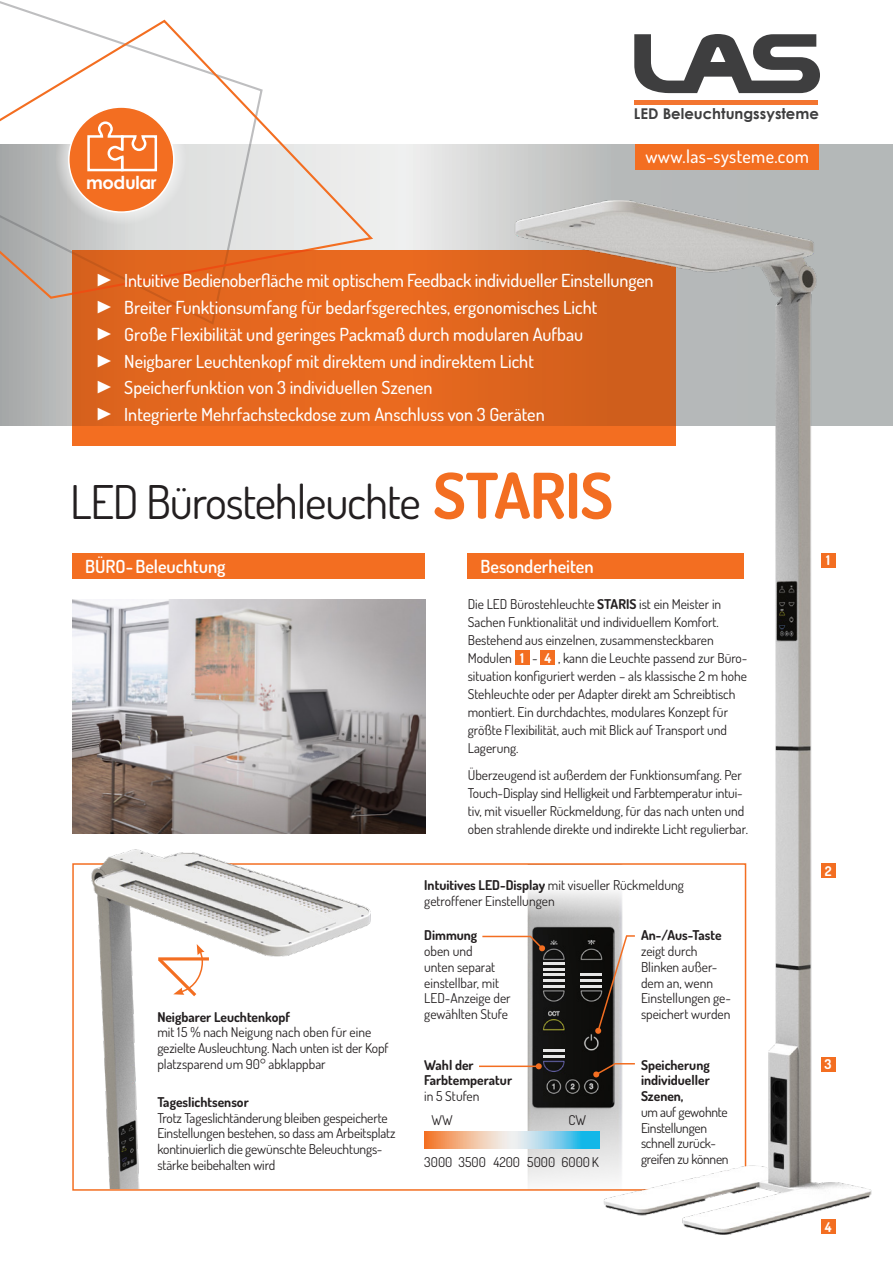
<style>
.page{position:relative;width:893px;height:1263px;background:#fff}
.page>*{position:absolute;margin:0;border:0;box-sizing:border-box;transform-origin:0 0}
.t1{font:46.5px "Dosis";letter-spacing:-.025em;color:#231f20}
.t2{font:500 18px "Dosis";color:#fff}
.t3{font:600 18px "Dosis";color:#fff}
.t4{font:500 18px "Dosis";letter-spacing:.02em;color:#fff}
.t5{font:700 17.85px "Century Gothic Pro";letter-spacing:-.02em;color:#fff}
.t6{font:700 14.85px "Century Gothic";color:#3e3e3f}
.Kastentext{font:13.5px/15.8px "Dosis";color:#231f20}
.Kastentext-2{font:700 13.5px/15.8px "Dosis";color:#231f20}
.Kastentext-3{font:13.5px/15.8px "Dosis";letter-spacing:-.02em;color:#231f20}
.t7{font:700 13.5px "Dosis";color:#fff}
.s1{font-family:"Minion Pro";font-weight:400;font-size:27px}
.s2{font-weight:700;font-size:63px;color:#f36e21}
.s3{font-weight:700}
</style>
<div class="page">
<svg style="left:0;top:145px;width:893px;height:280px;background:#c6c8c8"></svg>
<svg style="left:0;top:1px;width:72px;height:325px"></svg>
<svg style="left:0;top:18px;width:375px;height:282px"></svg>
<svg style="left:55px;top:94px;width:132px;height:131px"></svg>
<div style="left:69px;top:107px;width:105px;height:105px;background:#f36e21;border-radius:50%"></div>
<div style="left:68px;top:106px;width:107px;height:107px;border:2px solid #fff;border-radius:50%"></div>
<svg style="left:86px;top:120px;width:72px;height:52px"></svg>
<div style="left:635px;top:145px;width:184px;height:25px;background:#f36e21"></div>
<div style="left:72px;top:553px;width:353px;height:25px;background:#f36e21"></div>
<div style="left:468px;top:553px;width:276px;height:25px;background:#f36e21"></div>
<hr style="left:634px;top:100px;width:184px;height:4px;background:#f37530">
<svg style="left:634px;top:34px;width:186px;height:59px"></svg>
<img style="left:72px;top:600px;width:353px;height:233px">
<svg style="left:72px;top:250px;width:433px;height:196px;background:#e4671e"></svg>
<svg style="left:424px;top:1132px;width:81px;height:17px"></svg>
<hr style="left:482px;top:936px;width:49px;height:1px;background:#f36e21">
<img style="left:78px;top:849px;width:302px;height:339px">
<hr style="left:158px;top:957px;width:51px;height:3px;background:#f36e21">
<svg style="left:155px;top:944px;width:50px;height:56px"></svg>
<hr style="left:479px;top:1065px;width:60px;height:2px;background:#f36e21">
<img style="left:505px;top:193px;width:374px;height:1042px">
<svg style="left:593px;top:1062px;width:42px;height:16px"></svg>
<svg style="left:595px;top:934px;width:40px;height:100px"></svg>
<p class="t5" style="left:86px;top:172px;width:72px">modular</p>
<p class="t6" style="left:634px;top:105px;width:187px">LED Beleuchtungssysteme</p>
<p class="t4" style="left:645px;top:145px;width:165px">www.las-systeme.com</p>
<p class="t2" style="left:96px;top:269px;width:559px"><span class="s1">▶</span> Intuitive Bedienoberfläche mit optischem Feedback individueller Einstellungen</p>
<p class="t2" style="left:96px;top:296px;width:503px"><span class="s1">▶</span> Breiter Funktionsumfang für bedarfsgerechtes, ergonomisches Licht</p>
<p class="t2" style="left:96px;top:322px;width:489px"><span class="s1">▶</span> Große Flexibilität und geringes Packmaß durch modularen Aufbau</p>
<p class="t2" style="left:96px;top:349px;width:440px"><span class="s1">▶</span> Neigbarer Leuchtenkopf mit direktem und indirektem Licht</p>
<p class="t2" style="left:96px;top:376px;width:338px"><span class="s1">▶</span> Speicherfunktion von 3 individuellen Szenen</p>
<p class="t2" style="left:96px;top:403px;width:451px"><span class="s1">▶</span> Integrierte Mehrfachsteckdose zum Anschluss von 3 Geräten</p>
<p class="t1" style="left:70px;top:471px;width:544px">LED Bürostehleuchte <span class="s2">STARIS</span></p>
<p class="t3" style="left:85px;top:554px;width:142px">BÜRO-Beleuchtung</p>
<p class="t3" style="left:480px;top:554px;width:115px">Besonderheiten</p>
<p class="Kastentext" style="left:468px;top:595px;width:255px;line-height:18px">Die LED Bürostehleuchte <span class="s3">STARIS</span> ist ein Meister in Sachen Funktionalität und individuellem Komfort.<br>Bestehend aus einzelnen, zusammensteckbaren Modulen</p>
<p class="Kastentext" style="left:468px;top:649px;width:281px;line-height:18px;text-indent:90px">, kann die Leuchte passend zur Büro&shy;situation konfiguriert werden – als klassische 2 m hohe Stehleuchte oder per Adapter direkt am Schreibtisch montiert. Ein durchdachtes, modulares Konzept für größte Flexibilität, auch mit Blick auf Transport und Lagerung.</p>
<p class="Kastentext" style="left:468px;top:765px;width:282px;line-height:18px">Überzeugend ist außerdem der Funktionsumfang. Per Touch-Display sind Helligkeit und Farbtemperatur intui&shy;tiv, mit visueller Rückmeldung, für das nach unten und oben strahlende direkte und indirekte Licht regulierbar.</p>
<p class="t7" style="left:520px;top:649px;width:5px">1</p>
<p class="Kastentext" style="left:532px;top:650px;width:7px">-</p>
<p class="t7" style="left:544px;top:649px;width:8px">4</p>
<p class="Kastentext-2" style="left:157px;top:1008px;width:134px">Neigbarer Leuchtenkopf</p>
<p class="Kastentext" style="left:157px;top:1024px;width:233px">mit 15 % nach Neigung nach oben für eine gezielte Ausleuchtung. Nach unten ist der Kopf platzsparend um 90° abklappbar</p>
<p class="Kastentext-2" style="left:157px;top:1094px;width:93px">Tageslichtsensor</p>
<p class="Kastentext" style="left:157px;top:1109px;width:240px">Trotz Tageslichtänderung bleiben gespeicherte Einstellungen bestehen, so dass am Arbeitsplatz kontinuierlich die gewünschte Beleuchtungs&shy;stärke beibehalten wird</p>
<p class="Kastentext" style="left:424px;top:877px;width:261px"><span class="s3">Intuitives LED-Display</span> mit visueller Rückmeldung getroffener Einstellungen</p>
<p class="Kastentext-2" style="left:424px;top:927px;width:55px">Dimmung</p>
<p class="Kastentext" style="left:424px;top:943px;width:88px">oben und<br>unten separat einstellbar, mit<br>LED-Anzeige der gewählten Stufe</p>
<p class="Kastentext-2" style="left:424px;top:1056px;width:89px">Wahl der<br>Farbtemperatur</p>
<p class="Kastentext" style="left:424px;top:1088px;width:57px">in 5 Stufen</p>
<p class="Kastentext" style="left:432px;top:1112px;width:23px">WW</p>
<p class="Kastentext" style="left:568px;top:1112px;width:19px">CW</p>
<p class="Kastentext" style="left:424px;top:1154px;width:176px">3000 3500 4200 5000 6000K</p>
<p class="Kastentext-2" style="left:641px;top:927px;width:82px">An-/Aus-Taste</p>
<p class="Kastentext" style="left:641px;top:943px;width:91px">zeigt durch<br>Blinken außer&shy;dem an, wenn<br>Einstellungen ge&shy;speichert wurden</p>
<p class="Kastentext-2" style="left:641px;top:1056px;width:70px;text-align:justify">Speicherung individueller Szenen,</p>
<p class="Kastentext-3" style="left:641px;top:1103px;width:89px">um auf gewohnte<br>Einstellungen schnell zurück&shy;greifen zu können</p>
<p class="t7" style="left:826px;top:551px;width:5px">1</p>
<p class="t7" style="left:825px;top:862px;width:8px">2</p>
<p class="t7" style="left:825px;top:1055px;width:9px">3</p>
<p class="t7" style="left:825px;top:1218px;width:8px">4</p>
</div>
